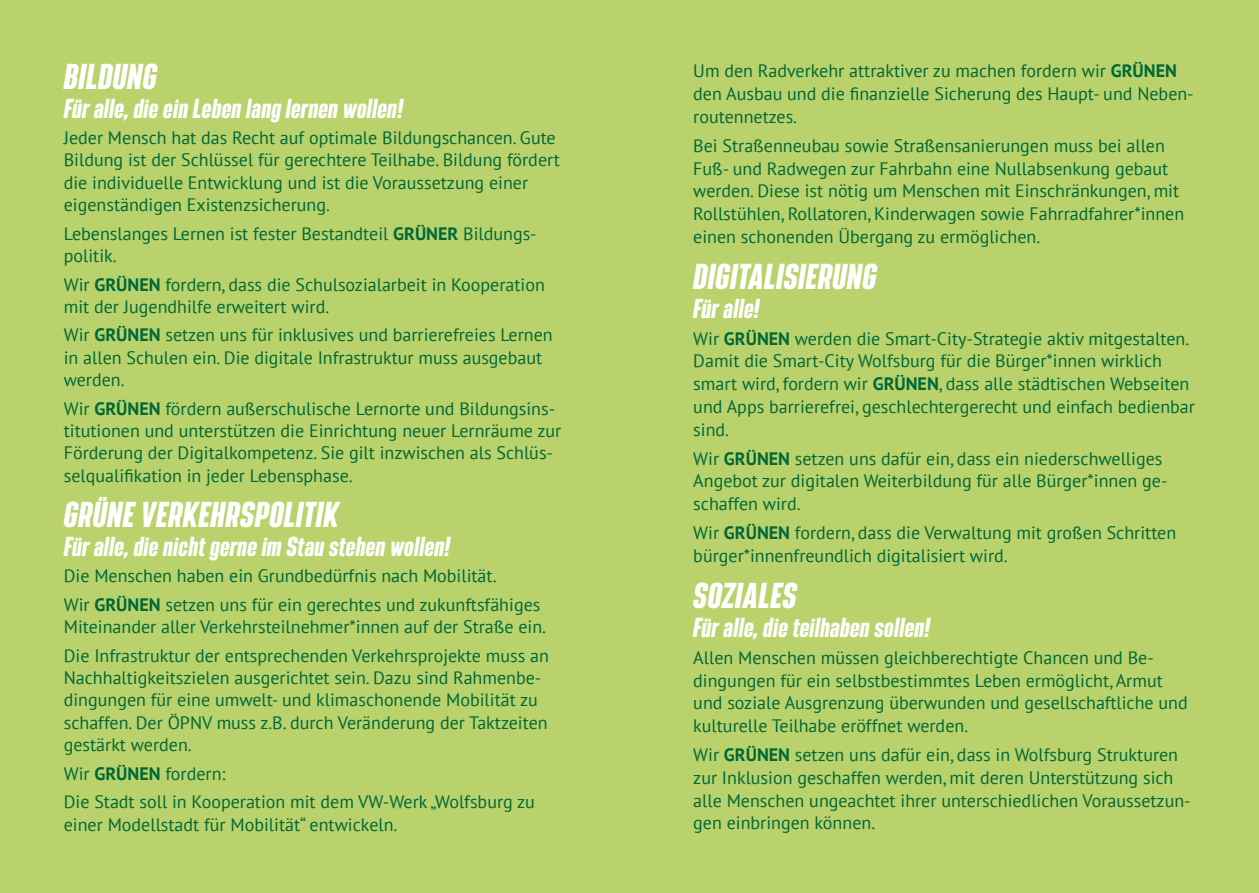
<style>
.page{position:relative;width:1259px;height:893px;background:#b9d26b}
.page>*{position:absolute;margin:0;border:0;box-sizing:border-box;transform-origin:0 0}
.t1{font:italic 700 31.5px "Bereit";letter-spacing:.01em;color:#fff}
.t2{font:italic 700 24px "Bereit";letter-spacing:.01em;color:#fff}
.t3{font:18px/22.6px "PT Sans";color:#006838}
.s1{font-weight:700}
</style>
<div class="page">
<h1 class="t1" style="left:64px;top:58px;width:94px">BILDUNG</h1>
<h2 class="t2" style="left:64px;top:94px;width:341px">Für alle, die ein Leben lang lernen wollen!</h2>
<p class="t3" style="left:64px;top:126px;width:497px">Jeder Mensch hat das Recht auf optimale Bildungschancen. Gute Bildung ist der Schlüssel für gerechtere Teilhabe. Bildung fördert die individuelle Entwicklung und ist die Voraussetzung einer eigenständigen Existenzsicherung.</p>
<p class="t3" style="left:64px;top:222px;width:474px">Lebenslanges Lernen ist fester Bestandteil <span class="s1">GRÜNER</span> Bildungs&shy;politik.</p>
<p class="t3" style="left:64px;top:273px;width:482px">Wir <span class="s1">GRÜNEN</span> fordern, dass die Schulsozialarbeit in Kooperation mit der Jugendhilfe erweitert wird.</p>
<p class="t3" style="left:64px;top:324px;width:490px">Wir <span class="s1">GRÜNEN</span> setzen uns für inklusives und barrierefreies Lernen in allen Schulen ein. Die digitale Infrastruktur muss ausgebaut werden.</p>
<p class="t3" style="left:64px;top:397px;width:499px">Wir <span class="s1">GRÜNEN</span> fördern außerschulische Lernorte und Bildungsins&shy;titutionen und unterstützen die Einrichtung neuer Lernräume zur Förderung der Digitalkompetenz. Sie gilt inzwischen als Schlüs&shy;selqualifikation in jeder Lebensphase.</p>
<h1 class="t1" style="left:64px;top:496px;width:276px">GRÜNE VERKEHRSPOLITIK</h1>
<h2 class="t2" style="left:64px;top:532px;width:388px">Für alle, die nicht gerne im Stau stehen wollen!</h2>
<p class="t3" style="left:64px;top:561px;width:478px;line-height:28.7px">Die Menschen haben ein Grundbedürfnis nach Mobilität.<br>Wir <span class="s1">GRÜNEN</span> setzen uns für ein gerechtes und zukunftsfähiges</p>
<p class="t3" style="left:64px;top:612px;width:486px;line-height:28.7px">Miteinander aller Verkehrsteilnehmer*innen auf der Straße ein.<br>Die Infrastruktur der entsprechenden Verkehrsprojekte muss an</p>
<p class="t3" style="left:64px;top:666px;width:485px">Nachhaltigkeitszielen ausgerichtet sein. Dazu sind Rahmenbe&shy;dingungen für eine umwelt- und klimaschonende Mobilität zu schaffen. Der ÖPNV muss z.B. durch Veränderung der Taktzeiten gestärkt werden.</p>
<p class="t3" style="left:64px;top:759px;width:472px;line-height:28.7px">Wir <span class="s1">GRÜNEN</span> fordern:<br>Die Stadt soll in Kooperation mit dem VW-Werk „Wolfsburg zu</p>
<p class="t3" style="left:64px;top:812px;width:335px">einer Modellstadt für Mobilität“ entwickeln.</p>
<p class="t3" style="left:693px;top:59px;width:502px">Um den Radverkehr attraktiver zu machen fordern wir <span class="s1">GRÜNEN </span>den Ausbau und die finanzielle Sicherung des Haupt- und Neben&shy;routennetzes.</p>
<p class="t3" style="left:693px;top:134px;width:492px">Bei Straßenneubau sowie Straßensanierungen muss bei allen Fuß- und Radwegen zur Fahrbahn eine Nullabsenkung gebaut werden. Diese ist nötig um Menschen mit Einschränkungen, mit Rollstühlen, Rollatoren, Kinderwagen sowie Fahrradfahrer*innen einen schonenden Übergang zu ermöglichen.</p>
<h1 class="t1" style="left:693px;top:257px;width:185px">DIGITALISIERUNG</h1>
<h2 class="t2" style="left:693px;top:294px;width:68px">Für alle!</h2>
<p class="t3" style="left:693px;top:327px;width:503px">Wir <span class="s1">GRÜNEN</span> werden die Smart-City-Strategie aktiv mitgestalten.<br>Damit die Smart-City Wolfsburg für die Bürger*innen wirklich smart wird, fordern wir <span class="s1">GRÜNEN</span>, dass alle städtischen Webseiten und Apps barrierefrei, geschlechtergerecht und einfach bedienbar sind.</p>
<p class="t3" style="left:693px;top:447px;width:476px">Wir <span class="s1">GRÜNEN</span> setzen uns dafür ein, dass ein niederschwelliges<br>Angebot zur digitalen Weiterbildung für alle Bürger*innen ge&shy;schaffen wird.</p>
<p class="t3" style="left:693px;top:521px;width:484px">Wir <span class="s1">GRÜNEN</span> fordern, dass die Verwaltung mit großen Schritten bürger*innenfreundlich digitalisiert wird.</p>
<h1 class="t1" style="left:693px;top:577px;width:105px">SOZIALES</h1>
<h2 class="t2" style="left:693px;top:613px;width:238px">Für alle, die teilhaben sollen!</h2>
<p class="t3" style="left:693px;top:646px;width:496px">Allen Menschen müssen gleichberechtigte Chancen und Be&shy;dingungen für ein selbstbestimmtes Leben ermöglicht, Armut und soziale Ausgrenzung überwunden und gesellschaftliche und kulturelle Teilhabe eröffnet werden.</p>
<p class="t3" style="left:693px;top:743px;width:499px">Wir <span class="s1">GRÜNEN</span> setzen uns dafür ein, dass in Wolfsburg Strukturen zur Inklusion geschaffen werden, mit deren Unterstützung sich alle Menschen ungeachtet ihrer unterschiedlichen Voraussetzun&shy;gen einbringen können.</p>
</div>
